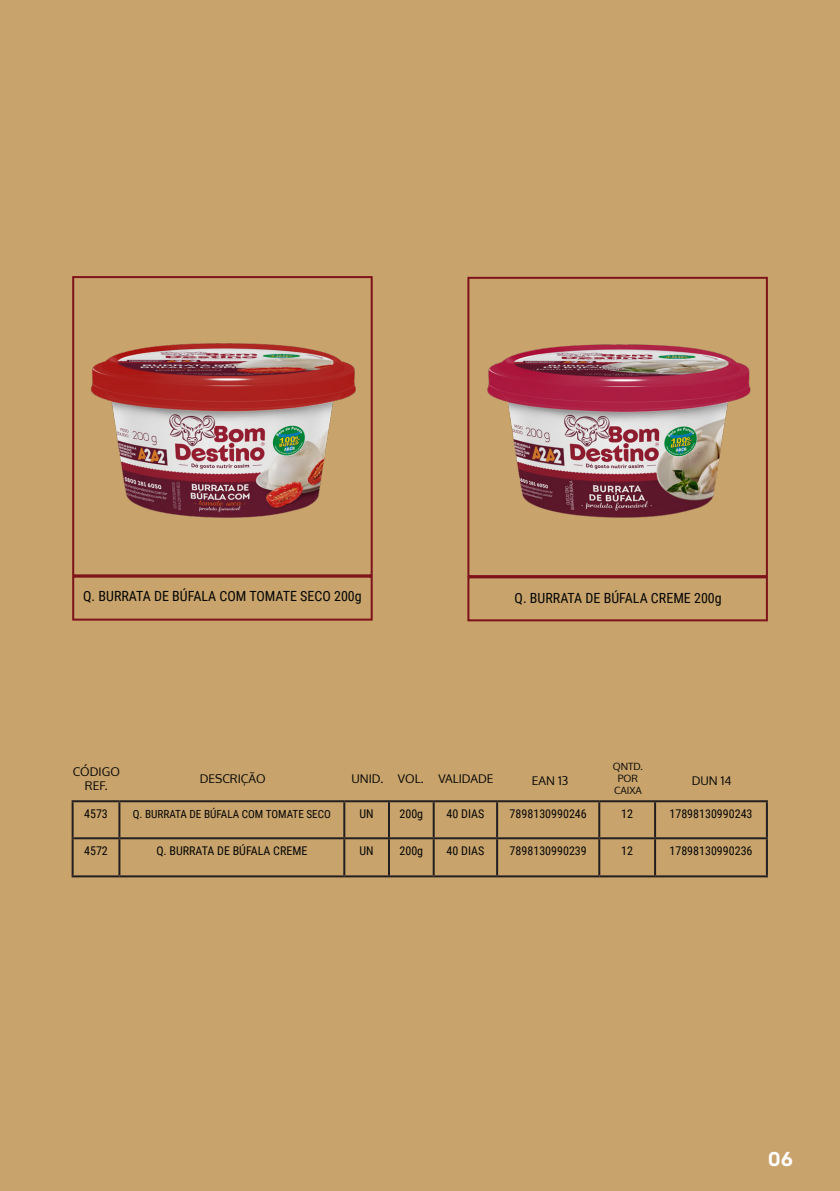
<style>
.page{position:relative;width:840px;height:1191px;background:#fff}
.page>*{position:absolute;margin:0;border:0;box-sizing:border-box;transform-origin:0 0}
.t1{font:700 20px "Intro";color:#fff}
.t2{font:14px "Roboto Condensed";color:#040503}
.t3{font:12px "Roboto Condensed";color:#040503}
.t4{font:12px/14px "Oxygen";color:#040503;text-align:center}
.t5{font:11.2px "Roboto Condensed";color:#040503}
.t6{font:10px/12px "Oxygen";color:#040503;text-align:center}
</style>
<div class="page">
<div style="left:0;top:0;width:839px;height:1191px;background:#c8a36c"></div>
<img style="left:91px;top:343px;width:265px;height:175px">
<div style="left:72px;top:276px;width:300px;height:300px;border:2px solid #7e131b"></div>
<div style="left:72px;top:575px;width:300px;height:45px;border:2px solid #7e131b"></div>
<div style="left:467px;top:576px;width:300px;height:45px;border:2px solid #7e131b"></div>
<img style="left:487px;top:344px;width:264px;height:174px">
<div style="left:467px;top:277px;width:300px;height:300px;border:2px solid #7e131b"></div>
<hr style="left:72px;top:800px;width:47px;height:2px;background:#231f20">
<hr style="left:72px;top:802px;width:2px;height:35px;background:#231f20">
<hr style="left:119px;top:800px;width:225px;height:2px;background:#231f20">
<hr style="left:118px;top:802px;width:2px;height:35px;background:#231f20">
<hr style="left:344px;top:800px;width:45px;height:2px;background:#231f20">
<hr style="left:343px;top:802px;width:2px;height:35px;background:#231f20">
<hr style="left:389px;top:800px;width:44px;height:2px;background:#231f20">
<hr style="left:388px;top:802px;width:2px;height:35px;background:#231f20">
<hr style="left:433px;top:800px;width:64px;height:2px;background:#231f20">
<hr style="left:432px;top:802px;width:2px;height:35px;background:#231f20">
<hr style="left:497px;top:800px;width:102px;height:2px;background:#231f20">
<hr style="left:496px;top:802px;width:2px;height:35px;background:#231f20">
<hr style="left:599px;top:800px;width:55px;height:2px;background:#231f20">
<hr style="left:598px;top:802px;width:2px;height:35px;background:#231f20">
<hr style="left:654px;top:800px;width:113px;height:2px;background:#231f20">
<hr style="left:653px;top:802px;width:2px;height:35px;background:#231f20">
<hr style="left:765px;top:802px;width:2px;height:35px;background:#231f20">
<hr style="left:72px;top:837px;width:47px;height:2px;background:#231f20">
<hr style="left:72px;top:839px;width:2px;height:36px;background:#231f20">
<hr style="left:119px;top:837px;width:225px;height:2px;background:#231f20">
<hr style="left:118px;top:839px;width:2px;height:36px;background:#231f20">
<hr style="left:344px;top:837px;width:45px;height:2px;background:#231f20">
<hr style="left:343px;top:839px;width:2px;height:36px;background:#231f20">
<hr style="left:389px;top:837px;width:44px;height:2px;background:#231f20">
<hr style="left:388px;top:839px;width:2px;height:36px;background:#231f20">
<hr style="left:433px;top:837px;width:64px;height:2px;background:#231f20">
<hr style="left:432px;top:839px;width:2px;height:36px;background:#231f20">
<hr style="left:497px;top:837px;width:102px;height:2px;background:#231f20">
<hr style="left:496px;top:839px;width:2px;height:36px;background:#231f20">
<hr style="left:599px;top:837px;width:55px;height:2px;background:#231f20">
<hr style="left:598px;top:839px;width:2px;height:36px;background:#231f20">
<hr style="left:654px;top:837px;width:113px;height:2px;background:#231f20">
<hr style="left:653px;top:839px;width:2px;height:36px;background:#231f20">
<hr style="left:765px;top:839px;width:2px;height:36px;background:#231f20">
<hr style="left:72px;top:875px;width:47px;height:2px;background:#231f20">
<hr style="left:119px;top:875px;width:225px;height:2px;background:#231f20">
<hr style="left:344px;top:875px;width:45px;height:2px;background:#231f20">
<hr style="left:389px;top:875px;width:44px;height:2px;background:#231f20">
<hr style="left:433px;top:875px;width:64px;height:2px;background:#231f20">
<hr style="left:497px;top:875px;width:102px;height:2px;background:#231f20">
<hr style="left:599px;top:875px;width:55px;height:2px;background:#231f20">
<hr style="left:654px;top:875px;width:113px;height:2px;background:#231f20">
<p class="t2" style="left:83px;top:586px;width:280px">Q. BURRATA DE BÚFALA COM TOMATE SECO 200g</p>
<p class="t2" style="left:514px;top:588px;width:208px">Q. BURRATA DE BÚFALA CREME 200g</p>
<p class="t6" style="left:612px;top:761px;width:32px">QNTD.<br>POR<br>CAIXA</p>
<p class="t4" style="left:73px;top:765px;width:49px">CÓDIGO<br>REF.</p>
<p class="t4" style="left:199px;top:772px;width:67px">DESCRIÇÃO</p>
<p class="t4" style="left:351px;top:772px;width:33px">UNID.</p>
<p class="t4" style="left:397px;top:772px;width:27px">VOL.</p>
<p class="t4" style="left:438px;top:772px;width:57px">VALIDADE</p>
<p class="t4" style="left:531px;top:773px;width:38px">EAN 13</p>
<p class="t4" style="left:691px;top:773px;width:41px">DUN 14</p>
<p class="t3" style="left:84px;top:805px;width:25px">4573</p>
<p class="t5" style="left:133px;top:806px;width:199px">Q. BURRATA DE BÚFALA COM TOMATE SECO</p>
<p class="t3" style="left:359px;top:805px;width:16px">UN</p>
<p class="t3" style="left:399px;top:805px;width:25px">200g</p>
<p class="t3" style="left:446px;top:805px;width:39px">40 DIAS</p>
<p class="t3" style="left:509px;top:805px;width:79px">7898130990246</p>
<p class="t3" style="left:621px;top:805px;width:13px">12</p>
<p class="t3" style="left:669px;top:805px;width:84px">17898130990243</p>
<p class="t3" style="left:84px;top:842px;width:25px">4572</p>
<p class="t3" style="left:156px;top:842px;width:152px">Q. BURRATA DE BÚFALA CREME</p>
<p class="t3" style="left:359px;top:842px;width:16px">UN</p>
<p class="t3" style="left:399px;top:842px;width:25px">200g</p>
<p class="t3" style="left:446px;top:842px;width:39px">40 DIAS</p>
<p class="t3" style="left:509px;top:842px;width:79px">7898130990239</p>
<p class="t3" style="left:621px;top:842px;width:13px">12</p>
<p class="t3" style="left:669px;top:842px;width:84px">17898130990236</p>
<p class="t1" style="left:767px;top:1146px;width:27px">06</p>
</div>
